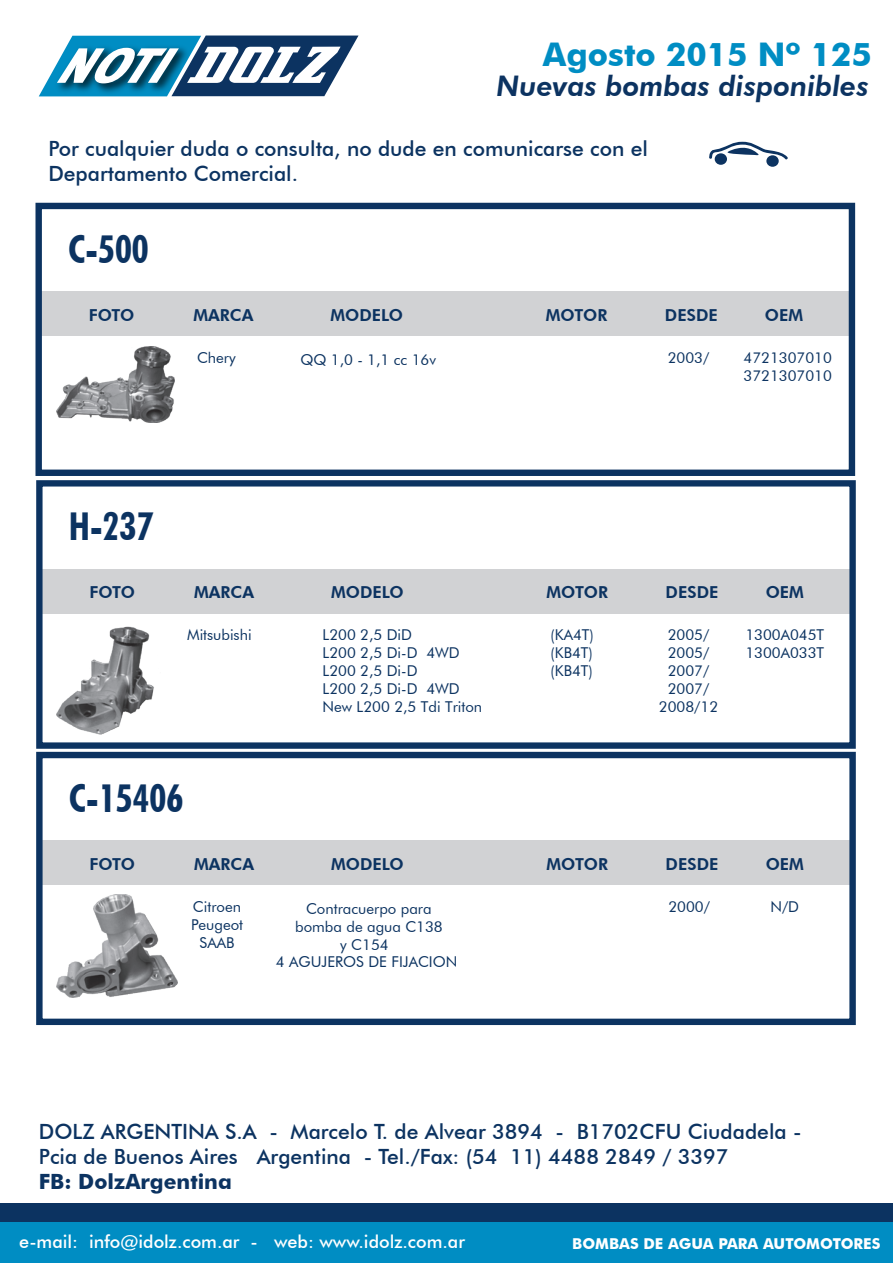
<style>
.page{position:relative;width:893px;height:1263px;background:#fff}
.page>*{position:absolute;margin:0;border:0;box-sizing:border-box;transform-origin:0 0}
.t1{font:700 condensed 38.4px "Futura BT";color:#0c3361}
.t2{font:700 32.55px "Futura BT";color:#008dc3}
.t3{font:italic 800 28.35px "Futura BT";color:#0c3361}
.t4{font:500 21px/25.2px "Futura BT";color:#0c3361}
.t5{font:700 21px "Futura BT";color:#0c3361}
.t6{font:500 18px "Futura BT";color:#fff}
.t7{font:800 16.5px "Futura BT";color:#0c3361}
.t8{font:15px/18px "Futura BT";color:#0c3361}
.t9{font:700 15px "Futura BT";color:#fff}
</style>
<div class="page">
<img style="left:51px;top:96px;width:143px;height:1px">
<svg style="left:39px;top:36px;width:319px;height:60px"></svg>
<div style="left:0;top:1221px;width:893px;height:42px;background:#008dc3"></div>
<div style="left:0;top:1204px;width:893px;height:18px;background:#0c3361"></div>
<div style="left:766px;top:155px;width:13px;height:12px;background:#0c3361;border-radius:50%"></div>
<div style="left:715px;top:153px;width:12px;height:12px;background:#0c3361;border-radius:50%"></div>
<svg style="left:709px;top:142px;width:79px;height:18px"></svg>
<div style="left:39px;top:291px;width:814px;height:45px;background:#d1d2d4"></div>
<div style="left:35px;top:203px;width:820px;height:273px;border:6px solid #0c3361"></div>
<img style="left:57px;top:347px;width:117px;height:75px">
<div style="left:40px;top:569px;width:813px;height:45px;background:#d1d2d4"></div>
<div style="left:36px;top:480px;width:820px;height:269px;border:6px solid #0c3361"></div>
<img style="left:57px;top:626px;width:97px;height:109px">
<div style="left:40px;top:840px;width:813px;height:45px;background:#d1d2d4"></div>
<div style="left:36px;top:752px;width:820px;height:273px;border:6px solid #0c3361"></div>
<img style="left:57px;top:894px;width:121px;height:104px">
<h2 class="t2" style="left:543px;top:35px;width:331px">Agosto 2015 Nº 125</h2>
<h3 class="t3" style="left:496px;top:69px;width:374px">Nuevas bombas disponibles</h3>
<h3 class="t4" style="left:48px;top:135px;width:601px">Por cualquier duda o consulta, no dude en comunicarse con el<br>Departamento Comercial.</h3>
<h1 class="t1" style="left:68px;top:226px;width:82px">C-500</h1>
<p class="t7" style="left:89px;top:305px;width:47px">FOTO</p>
<p class="t7" style="left:194px;top:305px;width:62px">MARCA</p>
<p class="t8" style="left:197px;top:349px;width:40px">Chery</p>
<p class="t7" style="left:330px;top:305px;width:74px">MODELO</p>
<p class="t7" style="left:546px;top:305px;width:63px">MOTOR</p>
<p class="t7" style="left:665px;top:305px;width:54px">DESDE</p>
<p class="t7" style="left:765px;top:305px;width:40px">OEM</p>
<p class="t8" style="left:300px;top:350px;width:137px">QQ 1,0 - 1,1 cc 16v</p>
<p class="t8" style="left:668px;top:349px;width:43px">2003/</p>
<p class="t8" style="left:743px;top:349px;width:90px">4721307010<br>3721307010</p>
<h1 class="t1" style="left:69px;top:503px;width:86px">H-237</h1>
<p class="t7" style="left:89px;top:582px;width:47px">FOTO</p>
<p class="t7" style="left:194px;top:582px;width:62px">MARCA</p>
<p class="t7" style="left:331px;top:582px;width:74px">MODELO</p>
<p class="t7" style="left:547px;top:582px;width:63px">MOTOR</p>
<p class="t7" style="left:666px;top:582px;width:54px">DESDE</p>
<p class="t7" style="left:766px;top:582px;width:40px">OEM</p>
<p class="t8" style="left:187px;top:626px;width:66px">Mitsubishi</p>
<p class="t8" style="left:323px;top:626px;width:161px">L200 2,5 DiD<br>L200 2,5 Di-D 4WD<br>L200 2,5 Di-D<br>L200 2,5 Di-D 4WD<br>New L200 2,5 Tdi Triton</p>
<p class="t8" style="left:551px;top:626px;width:45px;text-align:justify">(KA4T) (KB4T) (KB4T)</p>
<p class="t8" style="left:659px;top:626px;width:61px;text-align:center">2005/<br>2005/<br>2007/<br>2007/<br>2008/12</p>
<p class="t8" style="left:745px;top:626px;width:80px">1300A045T<br>1300A033T</p>
<h1 class="t1" style="left:69px;top:775px;width:116px">C-15406</h1>
<p class="t7" style="left:89px;top:854px;width:47px">FOTO</p>
<p class="t7" style="left:194px;top:854px;width:62px">MARCA</p>
<p class="t7" style="left:331px;top:854px;width:74px">MODELO</p>
<p class="t7" style="left:547px;top:854px;width:63px">MOTOR</p>
<p class="t7" style="left:666px;top:854px;width:54px">DESDE</p>
<p class="t7" style="left:766px;top:854px;width:40px">OEM</p>
<p class="t8" style="left:276px;top:899px;width:183px;text-align:center">Contracuerpo para<br>bomba de agua C138<br>y C154<br>4 AGUJEROS DE FIJACION</p>
<p class="t8" style="left:193px;top:898px;width:50px">Citroen</p>
<p class="t8" style="left:668px;top:898px;width:43px">2000/</p>
<p class="t8" style="left:770px;top:898px;width:30px">N/D</p>
<p class="t8" style="left:191px;top:916px;width:54px;text-align:center">Peugeot<br>SAAB</p>
<h3 class="t4" style="left:39px;top:1118px;width:764px">DOLZ ARGENTINA S.A - Marcelo T. de Alvear 3894 - B1702CFU Ciudadela -<br>Pcia de Buenos Aires Argentina - Tel./Fax: (54 11) 4488 2849 / 3397</h3>
<h3 class="t5" style="left:39px;top:1169px;width:195px">FB: DolzArgentina</h3>
<p class="t6" style="left:19px;top:1231px;width:448px">e-mail: info@idolz.com.ar - web: www.idolz.com.ar</p>
<p class="t9" style="left:572px;top:1234px;width:310px">BOMBAS DE AGUA PARA AUTOMOTORES</p>
</div>
